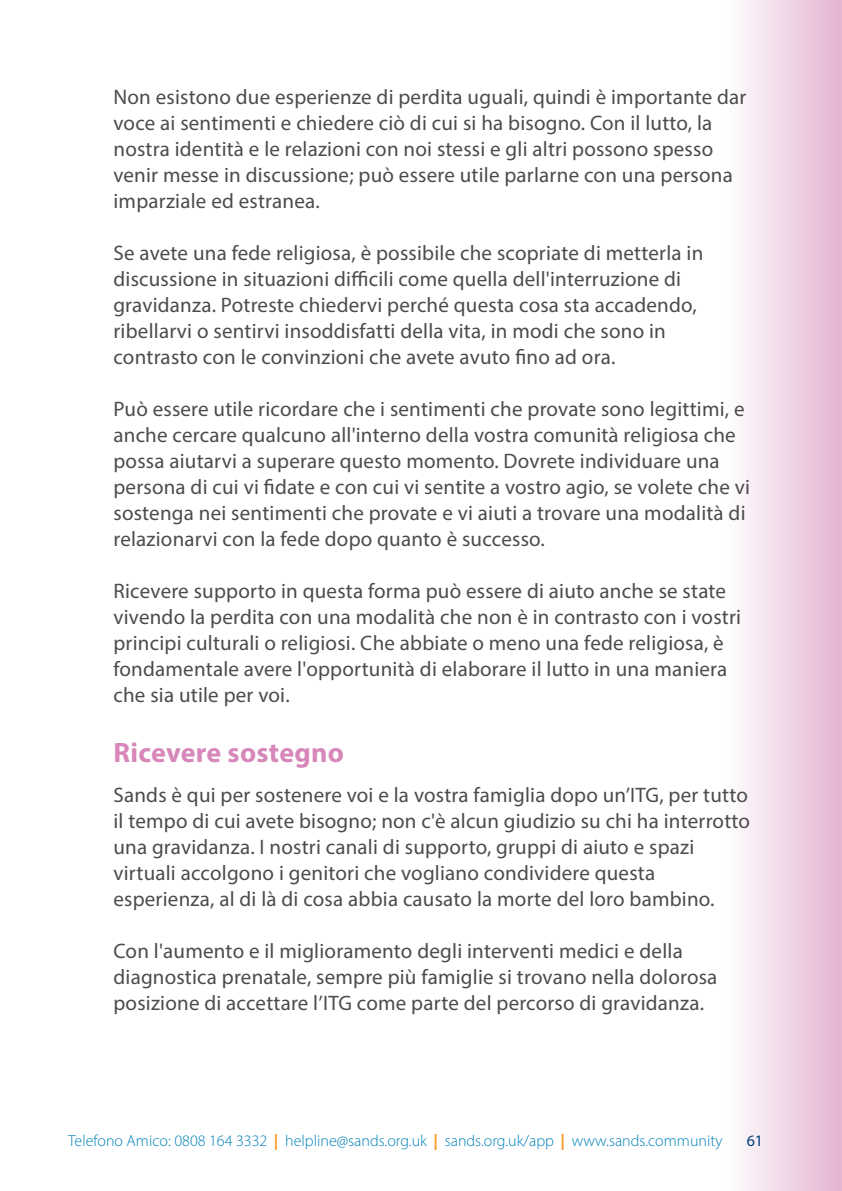
<style>
.page{position:relative;width:842px;height:1191px;background:#fff}
.page>*{position:absolute;margin:0;border:0;box-sizing:border-box;transform-origin:0 0}
.t1{font:700 28px "Myriad Pro";letter-spacing:.01em;color:#d787b9}
.t2{font:21px/26px "Myriad Pro";letter-spacing:.01em;color:#4b4c4d}
.t3{font:300 16px "Myriad Pro";color:#0082ba}
.t4{font:16px "Myriad Pro";color:#003d78}
.s1{font-weight:700;color:#f7971d}
</style>
<div class="page">
<div style="left:722px;top:0;width:119px;height:1191px;background:linear-gradient(to right,#fff,#e5b5d3)"></div>
<p class="t2" style="left:113px;top:83px;width:634px">Non esistono due esperienze di perdita uguali, quindi è importante dar voce ai sentimenti e chiedere ciò di cui si ha bisogno. Con il lutto, la nostra identità e le relazioni con noi stessi e gli altri possono spesso venir messe in discussione; può essere utile parlarne con una persona imparziale ed estranea.</p>
<p class="t2" style="left:113px;top:239px;width:591px">Se avete una fede religiosa, è possibile che scopriate di metterla in discussione in situazioni difficili come quella dell'interruzione di gravidanza. Potreste chiedervi perché questa cosa sta accadendo, ribellarvi o sentirvi insoddisfatti della vita, in modi che sono in contrasto con le convinzioni che avete avuto fino ad ora.</p>
<p class="t2" style="left:113px;top:395px;width:638px">Può essere utile ricordare che i sentimenti che provate sono legittimi, e anche cercare qualcuno all'interno della vostra comunità religiosa che possa aiutarvi a superare questo momento. Dovrete individuare una persona di cui vi fidate e con cui vi sentite a vostro agio, se volete che vi sostenga nei sentimenti che provate e vi aiuti a trovare una modalità di relazionarvi con la fede dopo quanto è successo.</p>
<p class="t2" style="left:113px;top:577px;width:629px">Ricevere supporto in questa forma può essere di aiuto anche se state vivendo la perdita con una modalità che non è in contrasto con i vostri principi culturali o religiosi. Che abbiate o meno una fede religiosa, è fondamentale avere l'opportunità di elaborare il lutto in una maniera che sia utile per voi.</p>
<p class="t1" style="left:113px;top:734px;width:232px">Ricevere sostegno</p>
<p class="t2" style="left:113px;top:781px;width:638px">Sands è qui per sostenere voi e la vostra famiglia dopo un’ITG, per tutto il tempo di cui avete bisogno; non c'è alcun giudizio su chi ha interrotto una gravidanza. I nostri canali di supporto, gruppi di aiuto e spazi virtuali accolgono i genitori che vogliano condividere questa esperienza, al di là di cosa abbia causato la morte del loro bambino.</p>
<p class="t2" style="left:113px;top:937px;width:605px">Con l'aumento e il miglioramento degli interventi medici e della diagnostica prenatale, sempre più famiglie si trovano nella dolorosa posizione di accettare l’ITG come parte del percorso di gravidanza.</p>
<p class="t3" style="left:68px;top:1130px;width:655px">Telefono Amico: 0808 164 3332 <span class="s1">|</span> helpline@sands.org.uk <span class="s1">|</span> sands.org.uk/app <span class="s1">|</span> www.sands.community</p>
<p class="t4" style="left:746px;top:1130px;width:18px">61</p>
</div>
